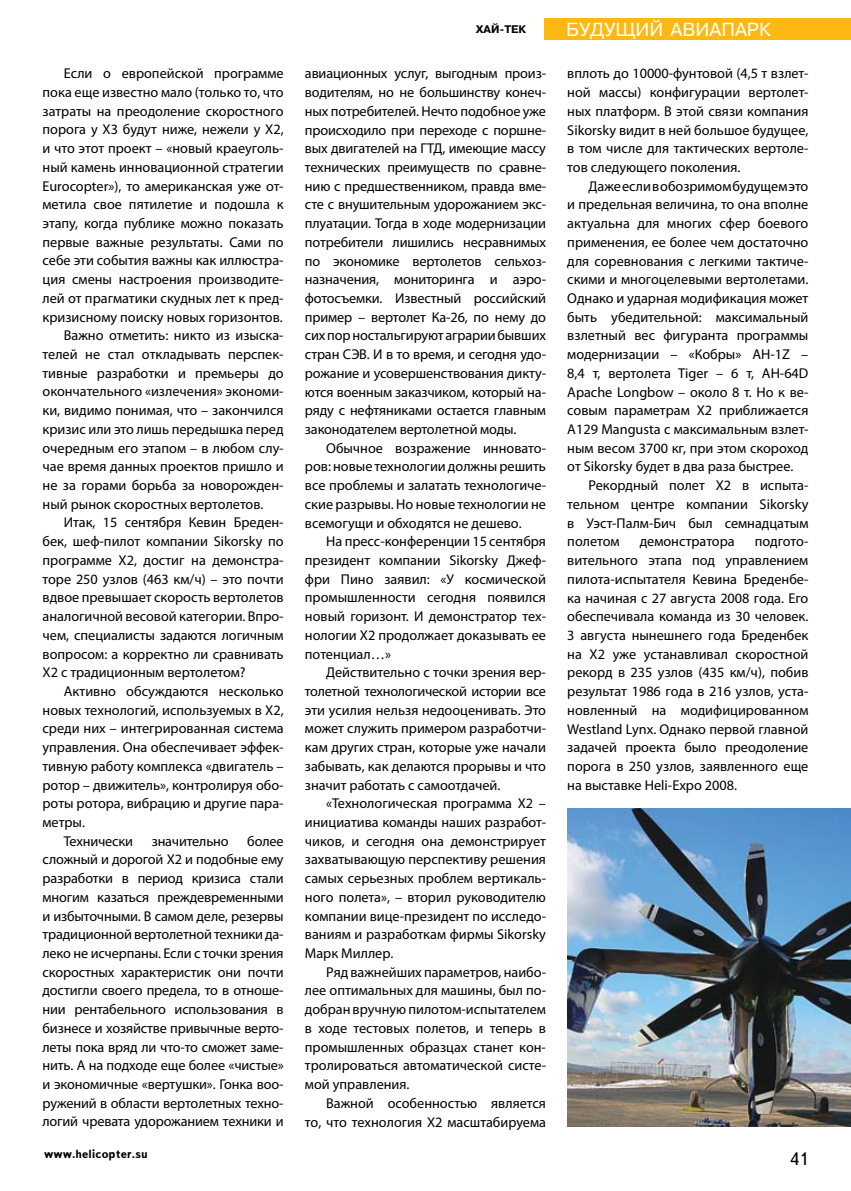
<style>
.page{position:relative;width:851px;height:1191px;background:#fff}
.page>*{position:absolute;margin:0;border:0;box-sizing:border-box;transform-origin:0 0}
.t1{font:18px "Pragmatica";color:#fff}
.t2{font:18px "Text Book Cyrillic";color:#000}
.t3{font:14.25px/18.8px "Myriad Pro";color:#000;text-align:justify}
.t4{font:700 12px "Text";color:#000}
.t5{font:700 10.5px "Pragmatica";color:#000}
</style>
<div class="page">
<div style="left:545px;top:18px;width:305px;height:21px;background:#fdb813"></div>
<img style="left:567px;top:808px;width:283px;height:318px">
<p class="t3" style="left:64px;top:64px;width:221px">Если о европейской программе</p>
<p class="t3" style="left:43px;top:83px;width:242px">пока еще известно мало (только то, что</p>
<p class="t3" style="left:43px;top:101px;width:242px">затраты на преодоление скоростного</p>
<p class="t3" style="left:43px;top:120px;width:242px">порога у X3 будут ниже, нежели у X2,</p>
<p class="t3" style="left:43px;top:139px;width:242px">и что этот проект – «новый краеуголь-</p>
<p class="t3" style="left:43px;top:157px;width:242px">ный камень инновационной стратегии</p>
<p class="t3" style="left:43px;top:176px;width:242px">Eurocopter»), то американская уже от-</p>
<p class="t3" style="left:43px;top:195px;width:242px">метила свое пятилетие и подошла к</p>
<p class="t3" style="left:43px;top:214px;width:242px">этапу, когда публике можно показать</p>
<p class="t3" style="left:43px;top:232px;width:242px">первые важные результаты. Сами по</p>
<p class="t3" style="left:43px;top:251px;width:242px">себе эти события важны как иллюстра-</p>
<p class="t3" style="left:43px;top:270px;width:242px">ция смены настроения производите-</p>
<p class="t3" style="left:43px;top:288px;width:242px">лей от прагматики скудных лет к пред-</p>
<p class="t3" style="left:43px;top:307px;width:242px">кризисному поиску новых горизонтов.</p>
<p class="t3" style="left:64px;top:326px;width:221px">Важно отметить: никто из изыска-</p>
<p class="t3" style="left:43px;top:345px;width:242px">телей не стал откладывать перспек-</p>
<p class="t3" style="left:43px;top:363px;width:242px">тивные разработки и премьеры до</p>
<p class="t3" style="left:43px;top:382px;width:242px">окончательного «излечения» экономи-</p>
<p class="t3" style="left:43px;top:401px;width:242px">ки, видимо понимая, что – закончился</p>
<p class="t3" style="left:43px;top:419px;width:242px">кризис или это лишь передышка перед</p>
<p class="t3" style="left:43px;top:438px;width:242px">очередным его этапом – в любом слу-</p>
<p class="t3" style="left:43px;top:457px;width:242px">чае время данных проектов пришло и</p>
<p class="t3" style="left:43px;top:475px;width:242px">не за горами борьба за новорожден-</p>
<p class="t3" style="left:43px;top:494px;width:222px">ный рынок скоростных вертолетов.</p>
<p class="t3" style="left:64px;top:513px;width:221px">Итак, 15 сентября Кевин Бреден-</p>
<p class="t3" style="left:43px;top:532px;width:242px">бек, шеф-пилот компании Sikorsky по</p>
<p class="t3" style="left:43px;top:550px;width:242px">программе X2, достиг на демонстра-</p>
<p class="t3" style="left:43px;top:569px;width:242px">торе 250 узлов (463 км/ч) – это почти</p>
<p class="t3" style="left:43px;top:588px;width:242px">вдвое превышает скорость вертолетов</p>
<p class="t3" style="left:43px;top:606px;width:242px">аналогичной весовой категории. Впро-</p>
<p class="t3" style="left:43px;top:625px;width:242px">чем, специалисты задаются логичным</p>
<p class="t3" style="left:43px;top:644px;width:242px">вопросом: а корректно ли сравнивать</p>
<p class="t3" style="left:43px;top:663px;width:205px">X2 с традиционным вертолетом?</p>
<p class="t3" style="left:64px;top:681px;width:221px">Активно обсуждаются несколько</p>
<p class="t3" style="left:43px;top:700px;width:242px">новых технологий, используемых в X2,</p>
<p class="t3" style="left:43px;top:719px;width:242px">среди них – интегрированная система</p>
<p class="t3" style="left:43px;top:737px;width:242px">управления. Она обеспечивает эффек-</p>
<p class="t3" style="left:43px;top:756px;width:242px">тивную работу комплекса «двигатель –</p>
<p class="t3" style="left:43px;top:775px;width:242px">ротор – движитель», контролируя обо-</p>
<p class="t3" style="left:43px;top:794px;width:242px">роты ротора, вибрацию и другие пара-</p>
<p class="t3" style="left:43px;top:812px;width:44px">метры.</p>
<p class="t3" style="left:64px;top:831px;width:71px">Технически</p>
<p class="t3" style="left:152px;top:831px;width:79px">значительно</p>
<p class="t3" style="left:43px;top:831px;width:242px;text-indent:205px">более сложный и дорогой X2 и подобные ему разработки в период кризиса стали многим казаться преждевременными и избыточными. В самом деле, резервы традиционной вертолетной техники да&shy;леко не исчерпаны. Если с точки зрения скоростных характеристик они почти достигли своего предела, то в отноше&shy;нии рентабельного использования в бизнесе и хозяйстве привычные верто&shy;леты пока вряд ли что-то сможет заме&shy;нить. А на подходе еще более «чистые» и экономичные «вертушки». Гонка воо&shy;ружений в области вертолетных техно&shy;логий чревата удорожанием техники и</p>
<p class="t5" style="left:475px;top:23px;width:52px">Хай-тек</p>
<p class="t1" style="left:566px;top:19px;width:206px">Будущи й авиапарк</p>
<p class="t3" style="left:305px;top:64px;width:242px">авиационных услуг, выгодным произ&shy;водителям, но не большинству конеч&shy;ных потребителей. Нечто подобное уже происходило при переходе с поршне&shy;вых двигателей на ГТД, имеющие массу технических преимуществ по сравне&shy;нию с предшественником, правда вме&shy;сте с внушительным удорожанием экс&shy;плуатации. Тогда в ходе модернизации потребители лишились несравнимых по экономике вертолетов сельхоз&shy;назначения, мониторинга и аэро&shy;фотосъемки. Известный российский пример – вертолет Ка-26, по нему до сих пор ностальгируют аграрии бывших стран СЭВ. И в то время, и сегодня удо&shy;рожание и усовершенствования дикту&shy;ются военным заказчиком, который на&shy;ряду с нефтяниками остается главным законодателем вертолетной моды.</p>
<p class="t3" style="left:305px;top:438px;width:242px;text-indent:21px">Обычное возражение инновато&shy;ров: новые технологии должны решить все проблемы и залатать технологиче&shy;ские разрывы. Но новые технологии не всемогущи и обходятся не дешево.</p>
<p class="t3" style="left:305px;top:532px;width:242px;text-indent:21px">На пресс-конференции 15 сентября президент компании Sikorsky Джеф&shy;фри Пино заявил: «У космической промышленности сегодня появился новый горизонт. И демонстратор тех&shy;нологии X2 продолжает доказывать ее потенциал…»</p>
<p class="t3" style="left:305px;top:663px;width:242px;text-indent:21px">Действительно с точки зрения вер&shy;толетной технологической истории все эти усилия нельзя недооценивать. Это может служить примером разработчи&shy;кам других стран, которые уже начали забывать, как делаются прорывы и что значит работать с самоотдачей.</p>
<p class="t3" style="left:305px;top:794px;width:242px;text-indent:21px">«Технологическая программа X2 – инициатива команды наших разработ&shy;чиков, и сегодня она демонстрирует захватывающую перспективу решения самых серьезных проблем вертикаль&shy;ного полета», – вторил руководителю компании вице-президент по исследо&shy;ваниям и разработкам фирмы Sikorsky Марк Миллер.</p>
<p class="t3" style="left:305px;top:962px;width:242px;text-indent:21px">Ряд важнейших параметров, наибо&shy;лее оптимальных для машины, был по&shy;добран вручную пилотом-испытателем в ходе тестовых полетов, и теперь в промышленных образцах станет кон&shy;тролироваться автоматической систе&shy;мой управления.</p>
<p class="t3" style="left:305px;top:1093px;width:242px;text-align:right">Важной особенностью является<br>то, что технология X2 масштабируема</p>
<p class="t3" style="left:567px;top:64px;width:242px">вплоть до 10000-фунтовой (4,5 т взлет&shy;ной массы) конфигурации вертолет&shy;ных платформ. В этой связи компания Sikorsky видит в ней большое будущее, в том числе для тактических вертоле&shy;тов следующего поколения.</p>
<p class="t3" style="left:567px;top:176px;width:242px;text-indent:21px">Даже если в обозримом будущем это и предельная величина, то она вполне актуальна для многих сфер боевого применения, ее более чем достаточно для соревнования с легкими тактиче&shy;скими и многоцелевыми вертолетами.<br>Однако и ударная модификация может быть убедительной: максимальный взлетный вес фигуранта программы модернизации – «Кобры» AH-1Z – 8,4 т, вертолета Tiger – 6 т, AH-64D Apache Longbow – около 8 т. Но к ве&shy;совым параметрам X2 приближается A129 Mangusta с максимальным взлет&shy;ным весом 3700 кг, при этом скороход от Sikorsky будет в два раза быстрее.</p>
<p class="t3" style="left:567px;top:476px;width:242px;text-indent:21px">Рекордный полет Х2 в испыта&shy;тельном центре компании Sikorsky в Уэст-Палм-Бич был семнадцатым полетом</p>
<p class="t3" style="left:567px;top:532px;width:242px;text-indent:187px">подгото&shy;вительного этапа под управлением пилота-испытателя Кевина Бреденбе&shy;ка начиная с 27 августа 2008 года. Его обеспечивала команда из 30 человек.<br>3 августа нынешнего года Бреденбек на X2 уже устанавливал скоростной рекорд в 235 узлов (435 км/ч), побив результат 1986 года в 216 узлов, уста&shy;новленный на модифицированном Westland Lynx. Однако первой главной задачей проекта было преодоление порога в 250 узлов, заявленного еще на выставке Heli-Expo 2008.</p>
<p class="t3" style="left:639px;top:532px;width:96px">демонстратора</p>
<p class="t4" style="left:44px;top:1146px;width:105px">www.helicopter.su</p>
<p class="t2" style="left:789px;top:1148px;width:20px">41</p>
</div>
